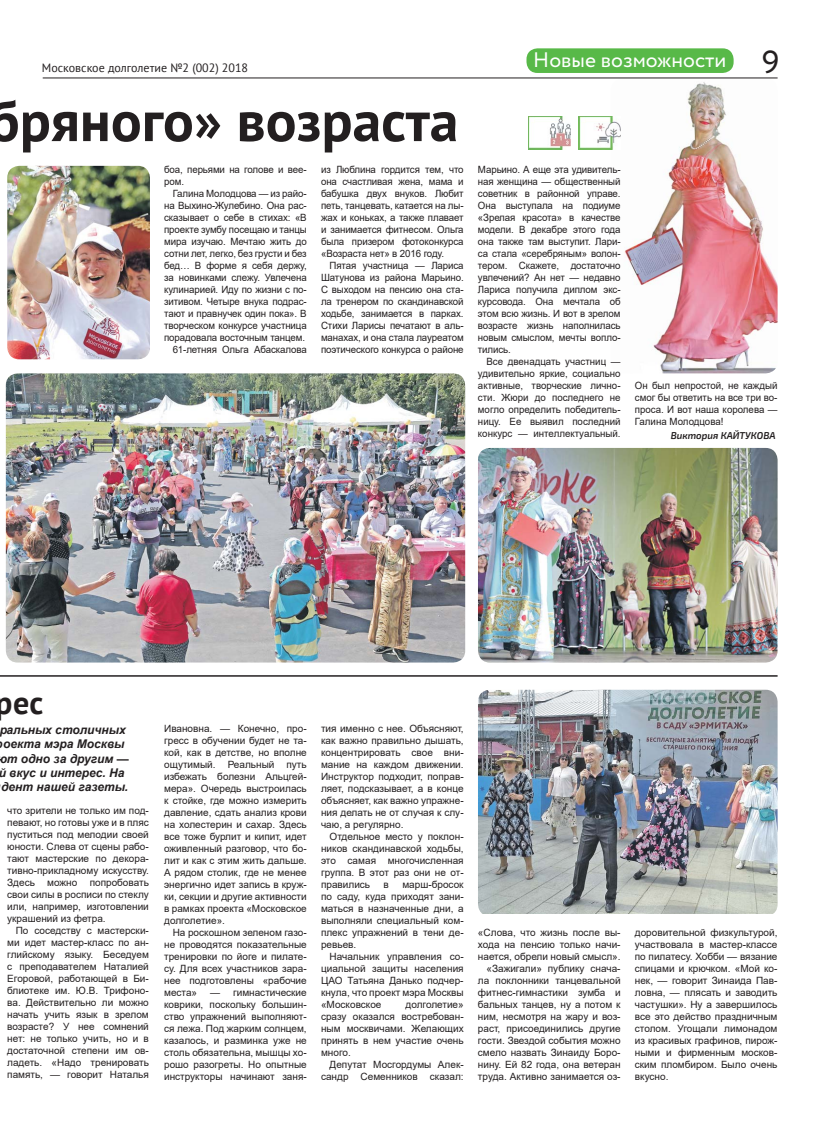
<style>
.page{position:relative;width:820px;height:1134px;background:#fff}
.page>*{position:absolute;margin:0;border:0;box-sizing:border-box;transform-origin:0 0}
.t1{font:700 57px "PT Sans";color:#231f20}
.t2{font:700 32px "PT Sans";color:#231f20}
.t3{font:32px "Circe";color:#231f20}
.t4{font:21px "Circe";color:#fff}
.t5{font:italic 700 12px/14.4px "Arial";color:#231f20;text-align:center}
.t6{font:12px "PT Sans";color:#231f20}
.t7{font:10px/12px "Arial";color:#231f20;text-align:justify}
.t8{font:italic 600 10px "Exo 2";color:#231f20}
</style>
<div class="page">
<img style="left:610px;top:78px;width:167px;height:295px;border-radius:12px">
<img style="left:478px;top:448px;width:299px;height:214px;border-radius:12px">
<img style="left:478px;top:690px;width:299px;height:223px">
<hr style="left:43px;top:77px;width:734px;height:1px;background:#231f20">
<img style="left:6px;top:373px;width:459px;height:289px;border-radius:12px">
<img style="left:7px;top:166px;width:143px;height:193px;border-radius:12px">
<hr style="left:0;top:675px;width:777px;height:2px;background:#231f20">
<div style="left:526px;top:48px;width:207px;height:25px;background:#58b948;border-radius:11px"></div>
<img style="left:578px;top:116px;width:42px;height:33px">
<img style="left:528px;top:116px;width:42px;height:33px">
<p class="t6" style="left:42px;top:59px;width:208px">Московское долголетие №2 (002) 2018</p>
<h1 class="t1" style="left:-11px;top:83px;width:471px">бряного» возраста</h1>
<p class="t7" style="left:164px;top:164px;width:144px">боа, перьями на голове и вее&shy;ром.</p>
<p class="t7" style="left:164px;top:188px;width:144px;text-align:right">Галина Молодцова — из райо&shy;на Выхино-Жулебино. Она рас&shy;сказывает о себе в стихах: «В проекте зумбу посещаю и танцы мира изучаю. Мечтаю жить до сотни лет, легко, без грусти и без бед… В форме я себя держу, за новинками слежу. Увлечена кулинарией. Иду по жизни с по&shy;зитивом. Четыре внука подрас&shy;тают и правнучек один пока». В творческом конкурсе участница порадовала восточным танцем.<br>61-летняя Ольга Абаскалова</p>
<p class="t7" style="left:321px;top:164px;width:144px">из Люблина гордится тем, что она счастливая жена, мама и бабушка двух внуков. Любит петь, танцевать, катается на лы&shy;жах и коньках, а также плавает и занимается фитнесом. Ольга была призером фотоконкурса «Возраста нет» в 2016 году.</p>
<p class="t7" style="left:321px;top:260px;width:144px;text-indent:9px">Пятая участница — Лариса Шатунова из района Марьино.<br>С выходом на пенсию она ста&shy;ла тренером по скандинавской ходьбе, занимается в парках.<br>Стихи Ларисы печатают в аль&shy;манахах, и она стала лауреатом поэтического конкурса о районе</p>
<h3 class="t4" style="left:533px;top:45px;width:194px">Новые возможности</h3>
<h2 class="t3" style="left:761px;top:41px;width:19px">9</h2>
<p class="t7" style="left:478px;top:164px;width:144px">Марьино. А еще эта удивитель&shy;ная женщина — общественный советник в районной управе.<br>Она выступала на подиуме «Зрелая красота» в качестве модели. В декабре этого года она также там выступит. Лари&shy;са стала «серебряным» волон&shy;тером. Скажете, достаточно увлечений? Ан нет — недавно Лариса получила диплом экс&shy;курсовода. Она мечтала об этом всю жизнь. И вот в зрелом возрасте жизнь наполнилась новым смыслом, мечты вопло&shy;тились.</p>
<p class="t7" style="left:478px;top:356px;width:144px;text-indent:9px">Все двенадцать участниц — удивительно яркие, социально активные, творческие лично&shy;сти. Жюри до последнего не могло определить победитель&shy;ницу. Ее выявил последний конкурс — интеллектуальный.</p>
<p class="t7" style="left:634px;top:380px;width:144px">Он был непростой, не каждый смог бы ответить на все три во&shy;проса. И вот наша королева — Галина Молодцова!</p>
<p class="t8" style="left:670px;top:430px;width:106px">Виктория КАЙТУКОВА</p>
<h2 class="t2" style="left:-4px;top:681px;width:49px">рес</h2>
<p class="t5" style="left:-3px;top:722px;width:134px">ральных столичных оекта мэра Москвы ют одно за другим — й вкус и интерес. На дент нашей газеты.</p>
<p class="t7" style="left:7px;top:804px;width:143px">что зрители не только им под&shy;певают, но готовы уже и в пляс пуститься под мелодии своей юности. Слева от сцены рабо&shy;тают мастерские по декора&shy;тивно-прикладному искусству.<br>Здесь можно попробовать свои силы в росписи по стеклу или, например, изготовлении украшений из фетра.</p>
<p class="t7" style="left:7px;top:924px;width:143px;text-indent:9px">По соседству с мастерски&shy;ми идет мастер-класс по ан&shy;глийскому языку. Беседуем с преподавателем Наталией Егоровой, работающей в Би&shy;блиотеке им. Ю.В. Трифоно&shy;ва. Действительно ли можно начать учить язык в зрелом возрасте? У нее сомнений нет: не только учить, но и в достаточной степени им ов&shy;ладеть. «Надо тренировать память, — говорит Наталья</p>
<p class="t7" style="left:164px;top:723px;width:144px">Ивановна. — Конечно, про&shy;гресс в обучении будет не та&shy;кой, как в детстве, но вполне ощутимый. Реальный путь избежать болезни Альцгей&shy;мера». Очередь выстроилась к стойке, где можно измерить давление, сдать анализ крови на холестерин и сахар. Здесь все тоже бурлит и кипит, идет оживленный разговор, что бо&shy;лит и как с этим жить дальше.<br>А рядом столик, где не менее энергично идет запись в круж&shy;ки, секции и другие активности в рамках проекта «Московское долголетие».</p>
<p class="t7" style="left:164px;top:927px;width:144px;text-indent:9px">На роскошном зеленом газо&shy;не проводятся показательные тренировки по йоге и пилате&shy;су. Для всех участников зара&shy;нее подготовлены «рабочие места»</p>
<p class="t7" style="left:164px;top:987px;width:144px;text-indent:46px">— гимнастические коврики, поскольку большин&shy;ство упражнений выполняют&shy;ся лежа. Под жарким солнцем, казалось, и разминка уже не столь обязательна, мышцы хо&shy;рошо разогреты. Но опытные инструкторы начинают заня-</p>
<p class="t7" style="left:321px;top:723px;width:144px">тия именно с нее. Объясняют, как важно правильно дышать, концентрировать свое вни&shy;мание на каждом движении.<br>Инструктор подходит, поправ&shy;ляет, подсказывает, а в конце объясняет, как важно упражне&shy;ния делать не от случая к слу&shy;чаю, а регулярно.</p>
<p class="t7" style="left:321px;top:831px;width:144px;text-indent:9px">Отдельное место у поклон&shy;ников скандинавской ходьбы, это самая многочисленная группа. В этот раз они не от&shy;правились</p>
<p class="t7" style="left:321px;top:879px;width:144px;text-indent:81px">марш-бросок по саду, куда приходят зани&shy;маться в назначенные дни, а выполняли специальный ком&shy;плекс упражнений в тени де&shy;ревьев.</p>
<p class="t7" style="left:321px;top:951px;width:144px;text-indent:9px">Начальник управления со&shy;циальной защиты населения ЦАО Татьяна Данько подчер&shy;кнула, что проект мэра Москвы «Московское</p>
<p class="t7" style="left:383px;top:879px;width:7px">в</p>
<p class="t7" style="left:321px;top:999px;width:144px;text-indent:84px">долголетие» сразу оказался востребован&shy;ным москвичами. Желающих принять в нем участие очень много.</p>
<p class="t7" style="left:321px;top:1059px;width:144px;text-align:right">Депутат Мосгордумы Алек&shy;сандр Семенников сказал:</p>
<p class="t7" style="left:478px;top:927px;width:144px;text-align:right">«Слова, что жизнь после вы&shy;хода на пенсию только начи&shy;нается, обрели новый смысл». «Зажигали» публику снача&shy;ла поклонники танцевальной фитнес-гимнастики зумба и бальных танцев, ну а потом к ним, несмотря на жару и воз&shy;раст, присоединились другие гости. Звездой события можно смело назвать Зинаиду Боро&shy;нину. Ей 82 года, она ветеран труда. Активно занимается оз-</p>
<p class="t7" style="left:634px;top:927px;width:144px">доровительной физкультурой, участвовала в мастер-классе по пилатесу. Хобби — вязание спицами и крючком. «Мой ко&shy;нек, — говорит Зинаида Пав&shy;ловна, — плясать и заводить частушки». Ну а завершилось все это действо праздничным столом. Угощали лимонадом из красивых графинов, пирож&shy;ными и фирменным москов&shy;ским пломбиром. Было очень вкусно.</p>
</div>
